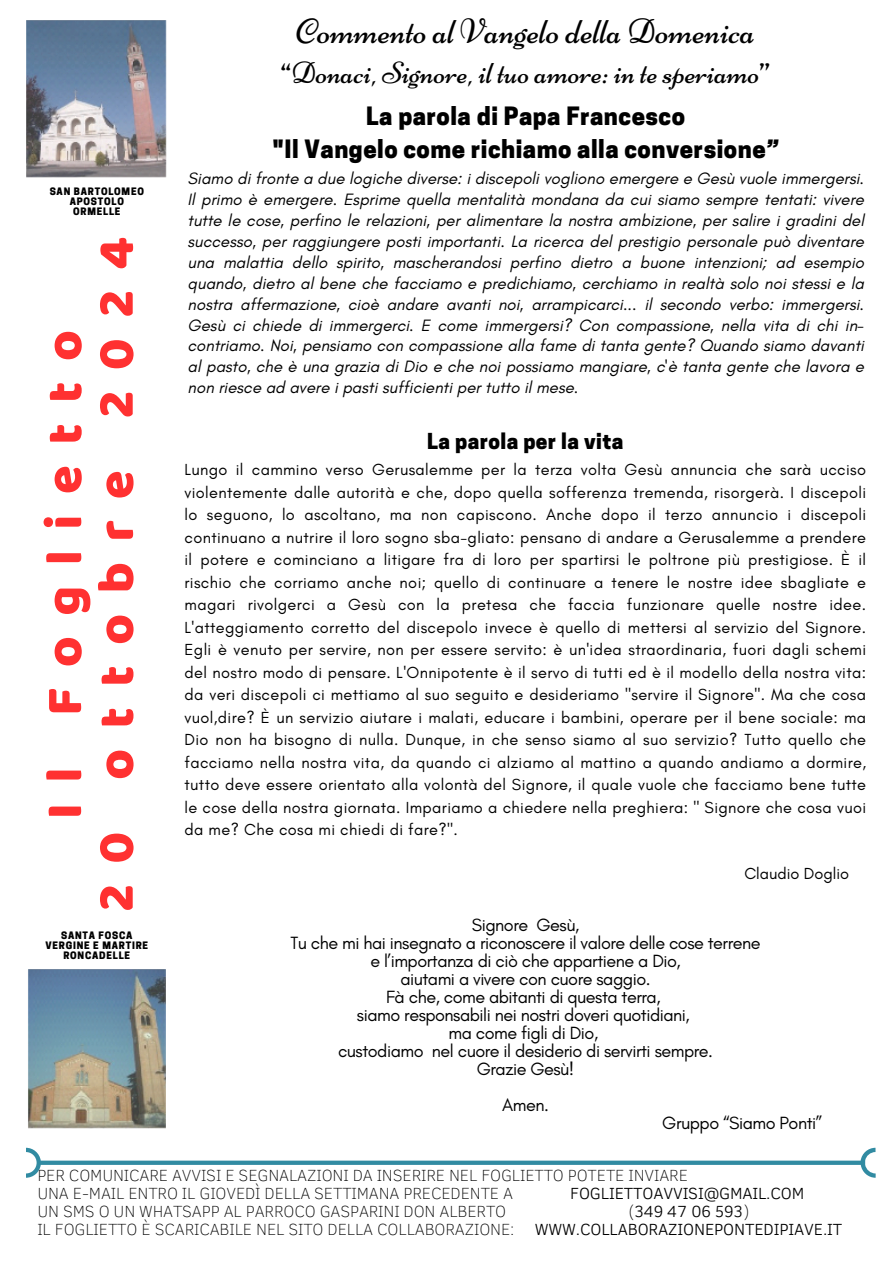
<style>
.page{position:relative;width:894px;height:1264px;background:#fff}
.page>*{position:absolute;margin:0;border:0;box-sizing:border-box;transform-origin:0 0}
.t1{font:52.5px/51.8px "Baloo";letter-spacing:.395em;color:#ff3131;text-align:center}
.t2{font:35.25px "Niconne";color:#000}
.t3{font:30.75px "Niconne";color:#000}
.t4{font:800 23.7px/32.4px "Cooper Hewitt";letter-spacing:.02em;color:#000;text-align:center}
.t5{font:800 20.7px "Cooper Hewitt";letter-spacing:.02em;color:#000}
.t6{font:18px/18px "Glacial Indifference";letter-spacing:-.025em;color:#000;text-align:center}
.t7{font:italic 16.8px/21px "Glacial Indifference";color:#000;text-align:justify}
.t8{font:100 16.5px/18px "Clear Sans";letter-spacing:-.01em;color:#000}
.t9{font:300 16.5px "Clear Sans";letter-spacing:-.01em;color:#000}
.t10{font:16.35px/22.5px "Glacial Indifference";letter-spacing:.02em;color:#000;text-align:justify}
.t11{font:16.35px "Glacial Indifference";color:#000}
.t12{font:800 9.6px "Cooper Hewitt";letter-spacing:.08em;color:#000}
.s1{font-style:italic}
.s2{font-weight:300}
</style>
<div class="page">
<img style="left:26px;top:20px;width:141px;height:158px">
<img style="left:28px;top:969px;width:137px;height:159px">
<svg style="left:26px;top:1147px;width:849px;height:30px"></svg>
<p class="t12" style="left:50px;top:188px;width:96px">SAN BARTOLOMEO</p>
<p class="t12" style="left:70px;top:198px;width:56px">APOSTOLO</p>
<p class="t12" style="left:73px;top:208px;width:49px">ORMELLE</p>
<p class="t1" style="left:37px;top:911px;width:675px;rotate:-90deg">Il Foglietto<br>20 ottobre 2024</p>
<p class="t12" style="left:61px;top:931px;width:73px">SANTA FOSCA</p>
<h1 class="t12" style="left:45px;top:941px;width:104px">VERGINE E MARTIRE</h1>
<p class="t12" style="left:63px;top:951px;width:68px">RONCADELLE</p>
<p class="t2" style="left:296px;top:10px;width:460px">Commento al Vangelo della Domenica</p>
<p class="t3" style="left:281px;top:54px;width:490px">“Donaci, Signore, il tuo amore: in te speriamo”</p>
<h4 class="t4" style="left:272px;top:103px;width:507px">La parola di Papa Francesco<br>"Il Vangelo come richiamo alla conversione<span class="s1">”</span></h4>
<h4 class="t7" style="left:187px;top:167px;width:677px">Siamo di fronte a due logiche diverse: i discepoli vogliono emergere e Gesù vuole immergersi.<br>Il primo è emergere. Esprime quella mentalità mondana da cui siamo sempre tentati: vivere tutte le cose, perfino le relazioni, per alimentare la nostra ambizione, per salire i gradini del successo, per raggiungere posti importanti. La ricerca del prestigio personale può diventare una malattia dello spirito, mascherandosi perfino dietro a buone intenzioni; ad esempio quando, dietro al bene che facciamo e predichiamo, cerchiamo in realtà solo noi stessi e la nostra affermazione, cioè andare avanti noi, arrampicarci... il secondo verbo: immergersi.<br>Gesù ci chiede di immergerci. E come immergersi? Con compassione, nella vita di chi in&shy;contriamo. Noi, pensiamo con compassione alla fame di tanta gente? Quando siamo davanti al pasto, che è una grazia di Dio e che noi possiamo mangiare, c'è tanta gente che lavora e non riesce ad avere i pasti sufficienti per tutto il mese.</h4>
<h4 class="t5" style="left:427px;top:434px;width:198px">La parola per la vita</h4>
<h4 class="t10" style="left:184px;top:458px;width:683px">Lungo il cammino verso Gerusalemme per la terza volta Gesù annuncia che sarà ucciso violentemente dalle autorità e che, dopo quella sofferenza tremenda, risorgerà. I discepoli lo seguono, lo ascoltano, ma non capiscono. Anche dopo il terzo annuncio i discepoli continuano a nutrire il loro sogno sba-gliato: pensano di andare a Gerusalemme a prendere il potere e cominciano a litigare fra di loro per spartirsi le poltrone più prestigiose. È il rischio che corriamo anche noi; quello di continuare a tenere le nostre idee sbagliate e magari rivolgerci a Gesù con la pretesa che faccia funzionare quelle nostre idee.<br>L'atteggiamento corretto del discepolo invece è quello di mettersi al servizio del Signore.<br>Egli è venuto per servire, non per essere servito: è un'idea straordinaria, fuori dagli schemi del nostro modo di pensare. L'Onnipotente è il servo di tutti ed è il modello della nostra vita: da veri discepoli ci mettiamo al suo seguito e desideriamo "servire il Signore". Ma che cosa vuol,dire? È un servizio aiutare i malati, educare i bambini, operare per il bene sociale: ma Dio non ha bisogno di nulla. Dunque, in che senso siamo al suo servizio? Tutto quello che facciamo nella nostra vita, da quando ci alziamo al mattino a quando andiamo a dormire, tutto deve essere orientato alla volontà del Signore, il quale vuole che facciamo bene tutte le cose della nostra giornata. Impariamo a chiedere nella preghiera: " Signore che cosa vuoi da me? Che cosa mi chiedi di fare?".</h4>
<h4 class="t11" style="left:744px;top:863px;width:106px">Claudio Doglio</h4>
<h2 class="t6" style="left:290px;top:915px;width:471px">Signore Gesù,<br>Tu che mi hai insegnato a riconoscere il valore delle cose terrene e l’importanza di ciò che appartiene a Dio,<br>aiutami a vivere con cuore saggio.<br>Fà che, come abitanti di questa terra,<br>siamo responsabili nei nostri doveri quotidiani,<br>ma come figli di Dio,<br>custodiamo nel cuore il desiderio di servirti sempre.<br>Grazie Gesù!</h2>
<h4 class="t6" style="left:502px;top:1095px;width:48px">Amen.</h4>
<h4 class="t6" style="left:662px;top:1113px;width:161px">Gruppo “Siamo Ponti”</h4>
<p class="t8" style="left:37px;top:1165px;width:652px">PER COMUNICARE AVVISI E SEGNALAZIONI DA INSERIRE NEL FOGLIETTO POTETE INVIARE<br>UNA E-MAIL ENTRO IL GIOVEDÌ DELLA SETTIMANA PRECEDENTE A</p>
<p class="t9" style="left:570px;top:1181px;width:235px">FOGLIETTOAVVISI@GMAIL.COM</p>
<p class="t8" style="left:37px;top:1201px;width:806px;text-indent:591px">(<span class="s2">349 47 06 593</span>)<br>IL FOGLIETTO È SCARICABILE NEL SITO DELLA COLLABORAZIONE: <span class="s2">WWW.COLLABORAZIONEPONTEDIPIAVE.IT</span></p>
<p class="t8" style="left:37px;top:1201px;width:470px">UN SMS O UN WHATSAPP AL PARROCO GASPARINI DON ALBERTO</p>
</div>
